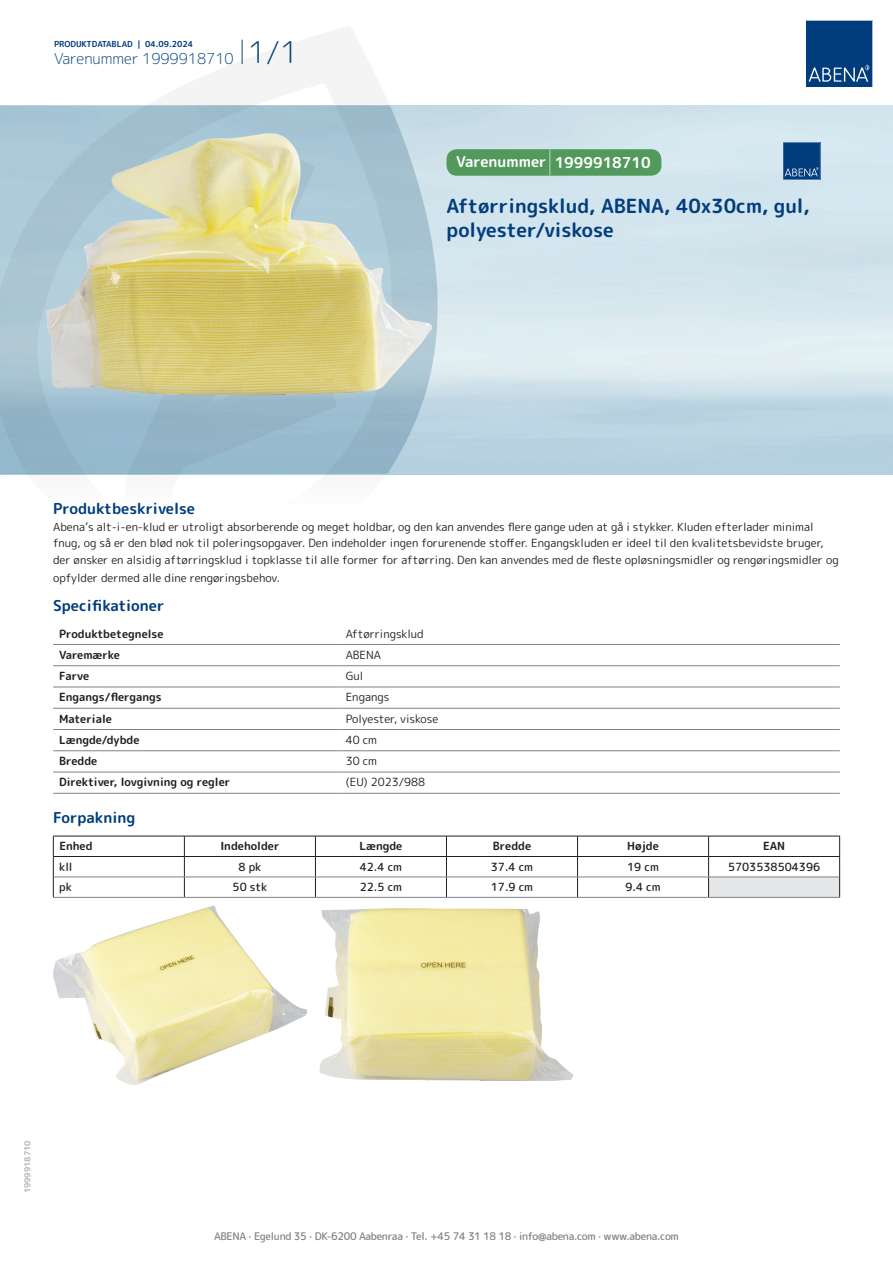
<style>
.page{position:relative;width:893px;height:1263px;background:#fff}
.page>*{position:absolute;margin:0;border:0;box-sizing:border-box;transform-origin:0 0}
.t1{font:700 19.5px/24px "Rounded Mplus 1 c";color:#013d7d}
.t2{font:700 15px "Rounded Mplus 1 c";color:#013d7d}
.t3{font:300 15px "Rounded Mplus 1 c";color:#013d7d}
.t4{font:700 15px "Rounded Mplus 1 c";color:#fff}
.t5{font:11.25px/16.5px "Rounded Mplus 1 c";color:#231f20}
.t6{font:700 11.25px "Rounded Mplus 1 c";color:#231f20}
.t7{font:500 11.25px "Rounded Mplus 1 c";color:#231f20}
.t8{font:500 10.5px "Rounded Mplus 1 c";letter-spacing:-.03em;color:#808285}
.t9{font:700 8.25px "Rounded Mplus 1 c";color:#013d7d}
.t10{font:700 8.25px "Rounded Mplus 1 c";color:#b2b3b7}
.s1{font-size:30px}
.s2{font-size:25.5px}
</style>
<div class="page">
<img style="left:439px;top:106px;width:454px;height:368px">
<svg style="left:0;top:26px;width:439px;height:449px"></svg>
<svg style="left:0;top:106px;width:438px;height:368px;background:#9fbecf"></svg>
<svg style="left:242px;top:40px;width:1px;height:24px"></svg>
<svg style="left:806px;top:20px;width:67px;height:67px;background:#144b86"></svg>
<img style="left:47px;top:134px;width:384px;height:261px">
<hr style="left:53px;top:644px;width:287px;height:1px;background:#808285">
<hr style="left:340px;top:644px;width:500px;height:1px;background:#808285">
<hr style="left:53px;top:665px;width:287px;height:1px;background:#808285">
<hr style="left:340px;top:665px;width:500px;height:1px;background:#808285">
<hr style="left:53px;top:687px;width:287px;height:1px;background:#808285">
<hr style="left:340px;top:687px;width:500px;height:1px;background:#808285">
<hr style="left:53px;top:708px;width:287px;height:1px;background:#808285">
<hr style="left:340px;top:708px;width:500px;height:1px;background:#808285">
<hr style="left:53px;top:729px;width:287px;height:1px;background:#808285">
<hr style="left:340px;top:729px;width:500px;height:1px;background:#808285">
<hr style="left:53px;top:750px;width:287px;height:1px;background:#808285">
<hr style="left:340px;top:750px;width:500px;height:1px;background:#808285">
<hr style="left:53px;top:772px;width:287px;height:1px;background:#808285">
<hr style="left:340px;top:772px;width:500px;height:1px;background:#808285">
<hr style="left:53px;top:793px;width:287px;height:1px;background:#808285">
<hr style="left:340px;top:793px;width:500px;height:1px;background:#808285">
<div style="left:709px;top:877px;width:131px;height:20px;background:#e6e7e9"></div>
<hr style="left:53px;top:836px;width:131px;height:1px;background:#231f20">
<hr style="left:184px;top:836px;width:131px;height:1px;background:#231f20">
<hr style="left:315px;top:836px;width:131px;height:1px;background:#231f20">
<hr style="left:446px;top:836px;width:131px;height:1px;background:#231f20">
<hr style="left:577px;top:836px;width:132px;height:1px;background:#231f20">
<hr style="left:709px;top:836px;width:131px;height:1px;background:#231f20">
<hr style="left:53px;top:856px;width:131px;height:1px;background:#231f20">
<hr style="left:184px;top:856px;width:131px;height:1px;background:#231f20">
<hr style="left:315px;top:856px;width:131px;height:1px;background:#231f20">
<hr style="left:446px;top:856px;width:131px;height:1px;background:#231f20">
<hr style="left:577px;top:856px;width:132px;height:1px;background:#231f20">
<hr style="left:709px;top:856px;width:131px;height:1px;background:#231f20">
<svg style="left:53px;top:836px;width:1px;height:61px"></svg>
<svg style="left:184px;top:836px;width:1px;height:61px"></svg>
<svg style="left:315px;top:836px;width:1px;height:61px"></svg>
<svg style="left:446px;top:836px;width:1px;height:61px"></svg>
<svg style="left:577px;top:836px;width:1px;height:61px"></svg>
<svg style="left:708px;top:836px;width:1px;height:61px"></svg>
<svg style="left:839px;top:836px;width:1px;height:61px"></svg>
<hr style="left:54px;top:877px;width:130px;height:1px;background:#808285">
<hr style="left:184px;top:877px;width:131px;height:1px;background:#808285">
<hr style="left:315px;top:877px;width:131px;height:1px;background:#808285">
<hr style="left:446px;top:877px;width:131px;height:1px;background:#808285">
<hr style="left:577px;top:877px;width:132px;height:1px;background:#808285">
<hr style="left:709px;top:877px;width:130px;height:1px;background:#808285">
<hr style="left:53px;top:897px;width:131px;height:1px;background:#808285">
<hr style="left:184px;top:897px;width:131px;height:1px;background:#808285">
<hr style="left:315px;top:897px;width:131px;height:1px;background:#808285">
<hr style="left:446px;top:897px;width:131px;height:1px;background:#808285">
<hr style="left:577px;top:897px;width:132px;height:1px;background:#808285">
<hr style="left:709px;top:897px;width:131px;height:1px;background:#808285">
<img style="left:53px;top:905px;width:253px;height:179px">
<img style="left:320px;top:909px;width:253px;height:172px">
<div style="left:446px;top:149px;width:215px;height:27px;background:#52995c;border-radius:10px"></div>
<svg style="left:783px;top:142px;width:37px;height:38px"></svg>
<p class="t9" style="left:54px;top:38px;width:141px">PRODUKTDATABLAD | 04.09.2024</p>
<h2 class="t3" style="left:54px;top:48px;width:246px">Varenummer 1999918710 <span class="s1">1/1</span></h2>
<h2 class="t4" style="left:456px;top:152px;width:196px">Varenummer <span class="s2">|</span> 1999918710</h2>
<h1 class="t1" style="left:446px;top:194px;width:365px">Aftørringsklud, ABENA, 40x30cm, gul, polyester/viskose</h1>
<h2 class="t2" style="left:53px;top:498px;width:143px">Produktbeskrivelse</h2>
<p class="t5" style="left:53px;top:518px;width:787px">Abena’s alt-i-en-klud er utroligt absorberende og meget holdbar, og den kan anvendes flere gange uden at gå i stykker. Kluden efterlader minimal fnug, og så er den blød nok til poleringsopgaver. Den indeholder ingen forurenende stoffer. Engangskluden er ideel til den kvalitetsbevidste bruger, der ønsker en alsidig aftørringsklud i topklasse til alle former for aftørring. Den kan anvendes med de fleste opløsningsmidler og rengøringsmidler og</p>
<p class="t5" style="left:53px;top:569px;width:228px">opfylder dermed alle dine rengøringsbehov.</p>
<h2 class="t2" style="left:53px;top:595px;width:113px">Specifikationer</h2>
<p class="t6" style="left:59px;top:625px;width:106px">Produktbetegnelse</p>
<p class="t5" style="left:346px;top:625px;width:80px">Aftørringsklud</p>
<p class="t6" style="left:59px;top:647px;width:62px">Varemærke</p>
<p class="t5" style="left:346px;top:646px;width:37px">ABENA</p>
<p class="t6" style="left:59px;top:668px;width:32px">Farve</p>
<p class="t5" style="left:346px;top:668px;width:19px">Gul</p>
<p class="t6" style="left:59px;top:689px;width:104px">Engangs/flergangs</p>
<p class="t5" style="left:346px;top:689px;width:45px">Engangs</p>
<p class="t6" style="left:59px;top:711px;width:54px">Materiale</p>
<p class="t5" style="left:346px;top:710px;width:94px">Polyester, viskose</p>
<p class="t6" style="left:59px;top:732px;width:82px">Længde/dybde</p>
<p class="t5" style="left:346px;top:732px;width:33px">40 cm</p>
<p class="t6" style="left:59px;top:753px;width:40px">Bredde</p>
<p class="t5" style="left:346px;top:753px;width:33px">30 cm</p>
<p class="t6" style="left:59px;top:774px;width:173px">Direktiver, lovgivning og regler</p>
<p class="t5" style="left:346px;top:774px;width:81px">(EU) 2023/988</p>
<h2 class="t2" style="left:53px;top:807px;width:84px">Forpakning</h2>
<p class="t6" style="left:59px;top:838px;width:35px">Enhed</p>
<p class="t6" style="left:220px;top:838px;width:61px">Indeholder</p>
<p class="t6" style="left:359px;top:838px;width:44px">Længde</p>
<p class="t6" style="left:493px;top:838px;width:40px">Bredde</p>
<p class="t6" style="left:627px;top:838px;width:33px">Højde</p>
<p class="t6" style="left:763px;top:838px;width:24px">EAN</p>
<p class="t7" style="left:59px;top:859px;width:15px">kll</p>
<p class="t7" style="left:238px;top:859px;width:24px">8 pk</p>
<p class="t7" style="left:360px;top:859px;width:44px">42.4 cm</p>
<p class="t7" style="left:491px;top:859px;width:44px">37.4 cm</p>
<p class="t7" style="left:627px;top:859px;width:33px">19 cm</p>
<p class="t7" style="left:728px;top:859px;width:94px">5703538504396</p>
<p class="t7" style="left:59px;top:879px;width:14px">pk</p>
<p class="t7" style="left:233px;top:879px;width:36px">50 stk</p>
<p class="t7" style="left:360px;top:879px;width:44px">22.5 cm</p>
<p class="t7" style="left:491px;top:879px;width:44px">17.9 cm</p>
<p class="t7" style="left:625px;top:879px;width:37px">9.4 cm</p>
<p class="t10" style="left:22px;top:1193px;width:54px;rotate:-90deg">1999918710</p>
<p class="t8" style="left:214px;top:1229px;width:466px">ABENA · Egelund 35 · DK-6200 Aabenraa · Tel. +45 74 31 18 18 · info@abena.com · www.abena.com</p>
</div>
